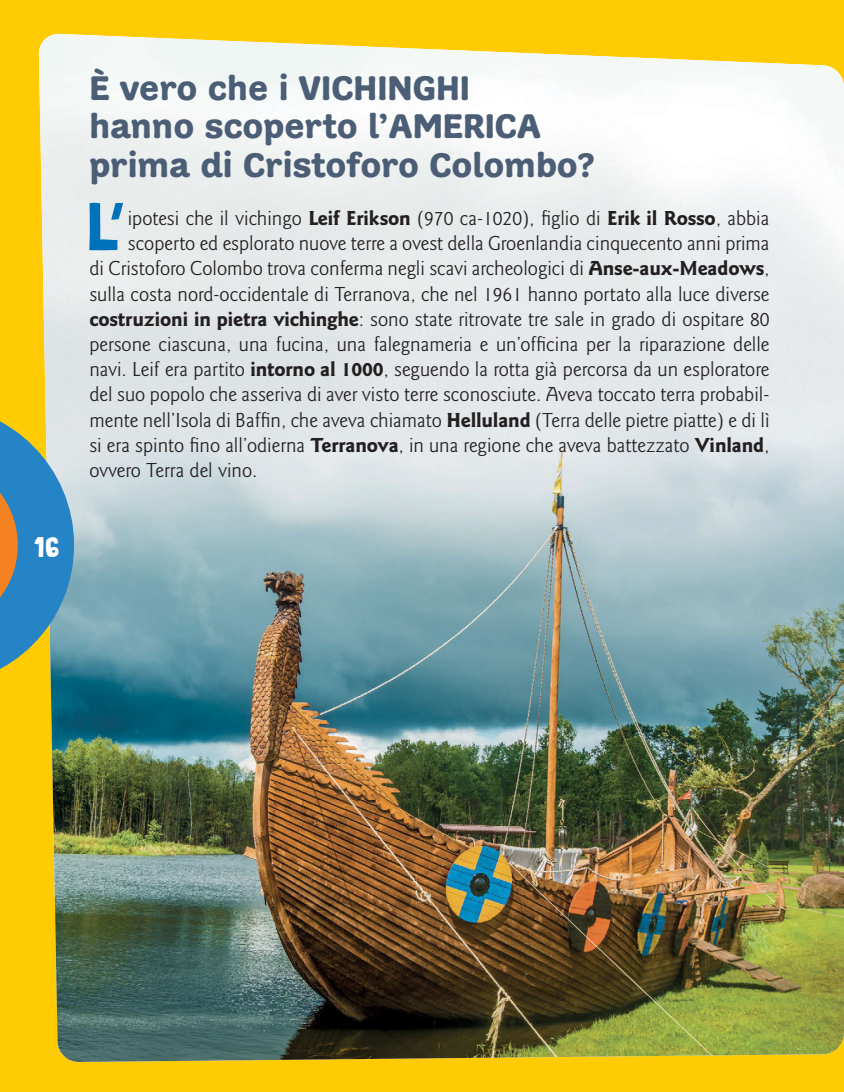
<style>
.page{position:relative;width:844px;height:1092px;background:#fff}
.page>*{position:absolute;margin:0;border:0;box-sizing:border-box;transform-origin:0 0}
.t1{font:66.5px "Londrina Solid";color:#0072bc}
.t2{font:700 35px/38.5px "Adesso";color:#4b5e76}
.t3{font:28px "Londrina Solid";color:#fff}
.t4{font:21px "Goudy Sans Std";color:#231f20}
.s1{font-weight:700}
</style>
<div class="page">
<div style="left:0;top:0;width:843px;height:1091px;background:#ffcb05"></div>
<img style="left:39px;top:34px;width:804px;height:1027px">
<svg style="left:0;top:404px;width:74px;height:281px"></svg>
<h3 class="t3" style="left:35px;top:537px;width:26px">16</h3>
<h2 class="t2" style="left:89px;top:73px;width:507px">È vero che i VICHINGHI<br>hanno scoperto l’AMERICA prima di Cristoforo Colombo?</h2>
<h1 class="t1" style="left:87px;top:203px;width:38px">L’</h1>
<p class="t4" style="left:128px;top:210px;width:643px">ipotesi che il vichingo <span class="s1">Leif Erikson</span> (970 ca-1020), figlio di <span class="s1">Erik il Rosso</span>, abbia</p>
<p class="t4" style="left:128px;top:235px;width:643px">scoperto ed esplorato nuove terre a ovest della Groenlandia cinquecento anni prima</p>
<p class="t4" style="left:89px;top:260px;width:681px">di Cristoforo Colombo trova conferma negli scavi archeologici di <span class="s1">Anse-aux-Meadows</span>,</p>
<p class="t4" style="left:89px;top:285px;width:681px">sulla costa nord-occidentale di Terranova, che nel 1961 hanno portato alla luce diverse</p>
<p class="t4" style="left:89px;top:311px;width:681px"><span class="s1">costruzioni in pietra vichinghe</span>: sono state ritrovate tre sale in grado di ospitare 80</p>
<p class="t4" style="left:89px;top:336px;width:681px">persone ciascuna, una fucina, una falegnameria e un’officina per la riparazione delle</p>
<p class="t4" style="left:89px;top:361px;width:681px">navi. Leif era partito <span class="s1">intorno al 1000</span>, seguendo la rotta già percorsa da un esploratore</p>
<p class="t4" style="left:89px;top:386px;width:681px">del suo popolo che asseriva di aver visto terre sconosciute. Aveva toccato terra probabil-</p>
<p class="t4" style="left:89px;top:411px;width:681px">mente nell’Isola di Baffin, che aveva chiamato <span class="s1">Helluland</span> (Terra delle pietre piatte) e di lì</p>
<p class="t4" style="left:89px;top:437px;width:681px">si era spinto fino all’odierna <span class="s1">Terranova</span>, in una regione che aveva battezzato <span class="s1">Vinland</span>,</p>
<p class="t4" style="left:89px;top:462px;width:169px">ovvero Terra del vino.</p>
</div>
